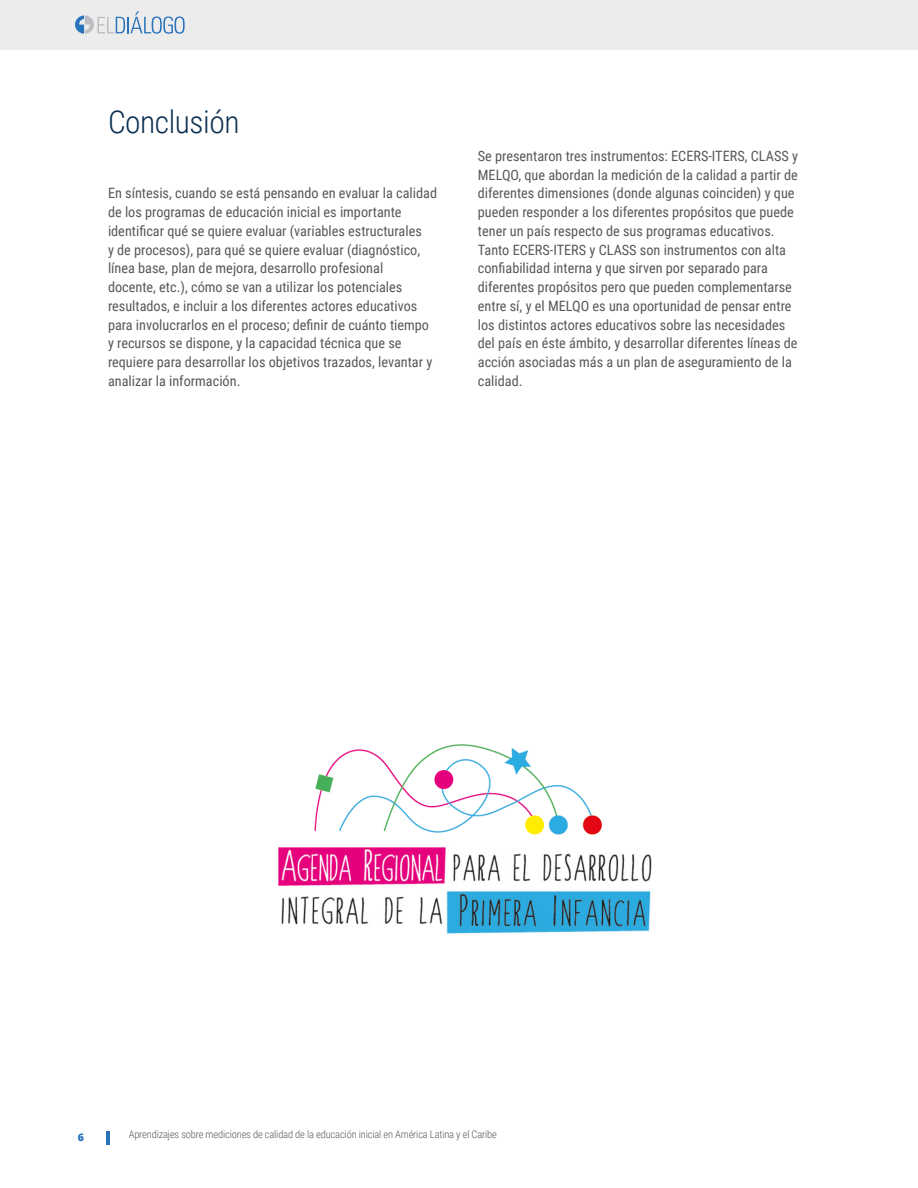
<style>
.page{position:relative;width:918px;height:1188px;background:#fff}
.page>*{position:absolute;margin:0;border:0;box-sizing:border-box;transform-origin:0 0}
.Content_-_Subhead_1{font:300 31.5px "Roboto Condensed";letter-spacing:-.015em;color:#0c3151}
.Content_-_Body_text{font:14.25px/18.8px "Roboto Condensed";color:#57585a}
.t1{font:300 10.5px "Roboto Condensed";letter-spacing:-.015em;color:#57585a}
.t2{font:800 10.5px "Open Sans";color:#2873ba}
</style>
<div class="page">
<div style="left:0;top:0;width:918px;height:50px;background:#ececed"></div>
<hr style="left:106px;top:1131px;width:3px;height:14px;background:#2873ba">
<svg style="left:75px;top:11px;width:110px;height:23px"></svg>
<img style="left:314px;top:744px;width:288px;height:91px">
<img style="left:278px;top:847px;width:374px;height:87px">
<p class="Content_-_Subhead_1" style="left:108px;top:99px;width:133px">Conclusión</p>
<p class="Content_-_Body_text" style="left:108px;top:183px;width:331px">En síntesis, cuando se está pensando en evaluar la calidad de los programas de educación inicial es importante identificar qué se quiere evaluar (variables estructurales<br>y de procesos), para qué se quiere evaluar (diagnóstico, línea base, plan de mejora, desarrollo profesional<br>docente, etc.), cómo se van a utilizar los potenciales resultados, e incluir a los diferentes actores educativos para involucrarlos en el proceso; definir de cuánto tiempo y recursos se dispone, y la capacidad técnica que se requiere para desarrollar los objetivos trazados, levantar y analizar la información.</p>
<p class="Content_-_Body_text" style="left:478px;top:146px;width:322px">Se presentaron tres instrumentos: ECERS-ITERS, CLASS y MELQO, que abordan la medición de la calidad a partir de diferentes dimensiones (donde algunas coinciden) y que pueden responder a los diferentes propósitos que puede tener un país respecto de sus programas educativos.<br>Tanto ECERS-ITERS y CLASS son instrumentos con alta confiabilidad interna y que sirven por separado para diferentes propósitos pero que pueden complementarse entre sí, y el MELQO es una oportunidad de pensar entre los distintos actores educativos sobre las necesidades del país en éste ámbito, y desarrollar diferentes líneas de acción asociadas más a un plan de aseguramiento de la calidad.</p>
<p class="t2" style="left:78px;top:1129px;width:8px">6</p>
<p class="t1" style="left:129px;top:1127px;width:370px">Aprendizajes sobre mediciones de calidad de la educación inicial en América Latina y el Caribe</p>
</div>
